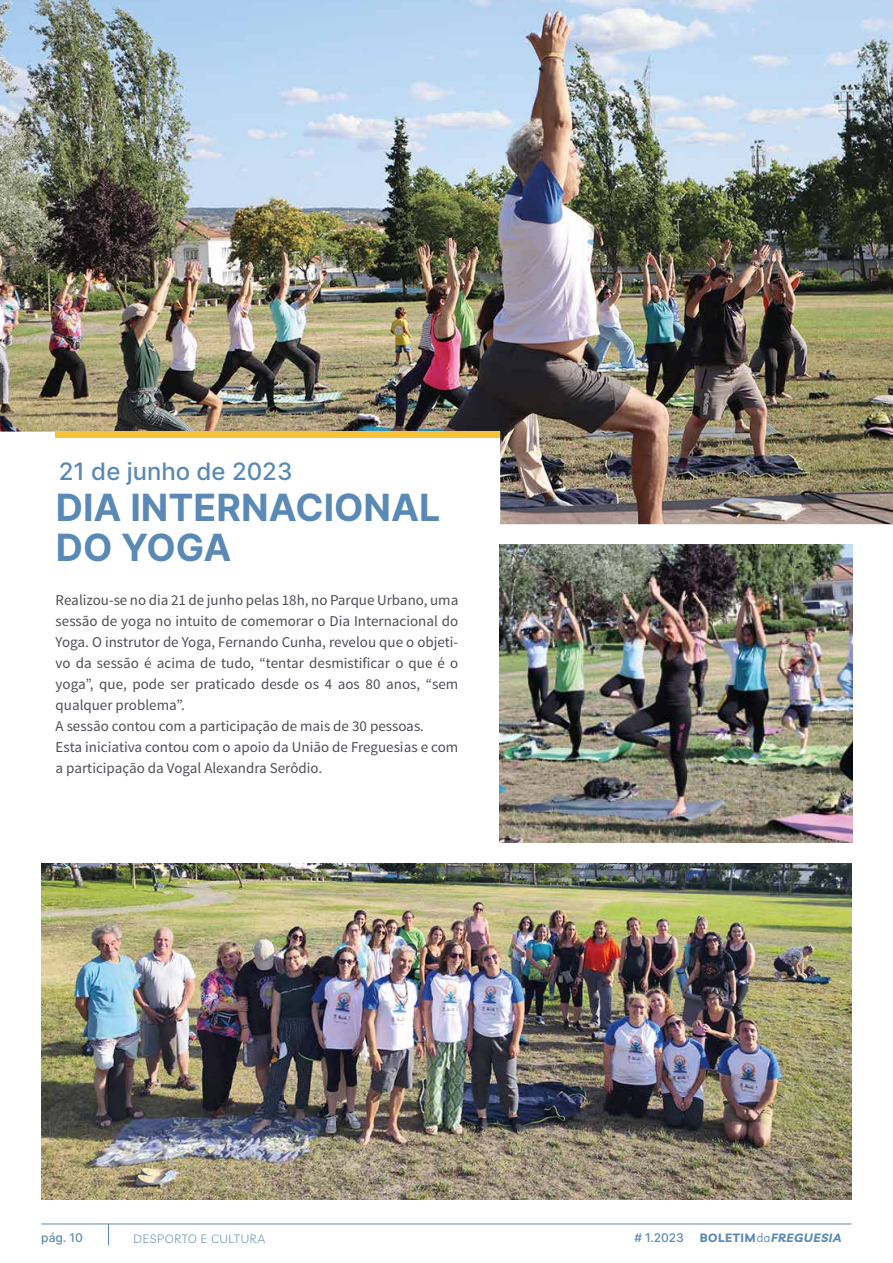
<style>
.page{position:relative;width:893px;height:1263px;background:#fff}
.page>*{position:absolute;margin:0;border:0;box-sizing:border-box;transform-origin:0 0}
.t1{font:700 37.5px/40.5px "Inter";color:#5a89b5}
.t2{font:500 24px "Inter";color:#5a89b5}
.t3{font:15px/21px "Source Sans Pro";color:#4d4e57}
.t4{font:italic 700 12px "Livvic";letter-spacing:.05em;color:#5a89b5}
.t5{font:300 12px "Livvic";letter-spacing:.05em;color:#5a89b5}
.t6{font:12px "Inter";color:#5a89b5}
.s1{font-style:normal}
.s2{font-weight:400;font-style:normal}
</style>
<div class="page">
<img style="left:0;top:0;width:893px;height:524px">
<div style="left:56px;top:432px;width:444px;height:6px;background:#f4c33a"></div>
<img style="left:41px;top:863px;width:811px;height:336px">
<svg style="left:108px;top:1224px;width:1px;height:21px"></svg>
<hr style="left:41px;top:1223px;width:811px;height:1px;background:#5a89b5">
<img style="left:500px;top:544px;width:352px;height:299px">
<h2 class="t2" style="left:59px;top:454px;width:235px">21 de junho de 2023</h2>
<h1 class="t1" style="left:56px;top:486px;width:386px">DIA INTERNACIONAL<br>DO YOGA</h1>
<p class="t3" style="left:56px;top:589px;width:404px">Realizou-se no dia 21 de junho pelas 18h, no Parque Urbano, uma sessão de yoga no intuito de comemorar o Dia Internacional do Yoga. O instrutor de Yoga, Fernando Cunha, revelou que o objeti&shy;vo da sessão é acima de tudo, “tentar desmistificar o que é o yoga”, que, pode ser praticado desde os 4 aos 80 anos, “sem qualquer problema”.<br>A sessão contou com a participação de mais de 30 pessoas.<br>Esta iniciativa contou com o apoio da União de Freguesias e com a participação da Vogal Alexandra Serôdio.</p>
<p class="t6" style="left:41px;top:1229px;width:43px">pág. 10</p>
<p class="t5" style="left:133px;top:1230px;width:133px">DESPORTO E CULTURA</p>
<p class="t6" style="left:634px;top:1229px;width:51px"># 1.2023</p>
<p class="t4" style="left:700px;top:1229px;width:143px"><span class="s1">BOLETIM</span><span class="s2">da</span>FREGUESIA</p>
</div>
